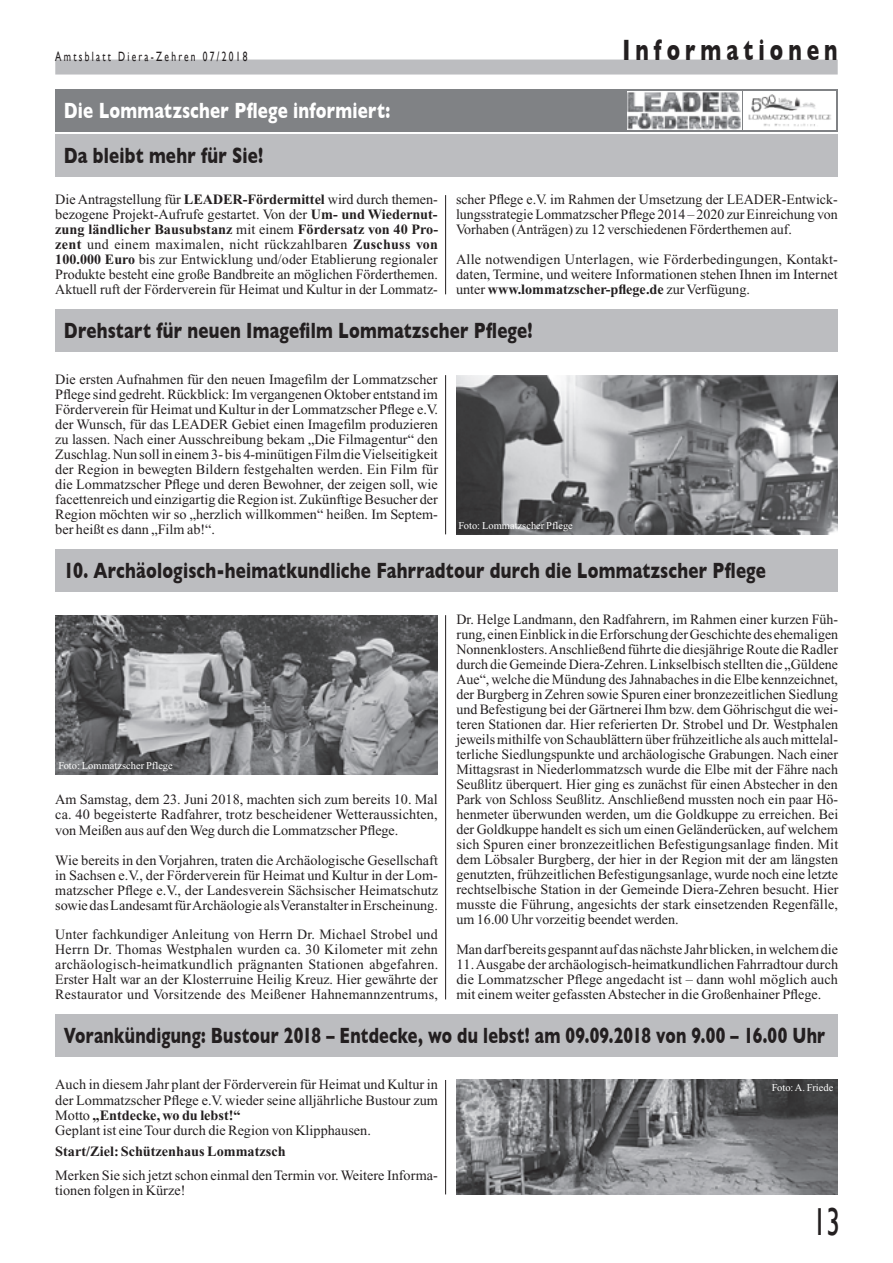
<style>
.page{position:relative;width:893px;height:1263px;background:#fff}
.page>*{position:absolute;margin:0;border:0;box-sizing:border-box;transform-origin:0 0}
.t1{font:39px "Gill Sans";color:#231f20;scale:.7 1}
.t2{font:700 30px "Gill Sans";letter-spacing:.24em;color:#231f20;scale:.7 1}
.t3{font:700 22.5px "Gill Sans";letter-spacing:.015em;color:#231f20;scale:.75 1}
.t4{font:700 22.5px "Gill Sans";letter-spacing:.015em;color:#231f20;scale:.72 1}
.t5{font:700 22.5px "Gill Sans";letter-spacing:.015em;color:#fff;scale:.75 1}
.t6{font:14.25px/15px "Times New Roman";color:#231f20;text-align:justify}
.t7{font:700 14.25px "Times New Roman";color:#231f20}
.t8{font:13.5px "Gill Sans";letter-spacing:.24em;color:#231f20;scale:.7 1}
.t9{font:10.5px "Times New Roman";color:#fff}
.s1{font-weight:700}
</style>
<div class="page">
<div style="left:55px;top:60px;width:783px;height:15px;background:#bcbdc0"></div>
<img style="left:456px;top:375px;width:382px;height:159px">
<img style="left:456px;top:1080px;width:382px;height:115px">
<img style="left:56px;top:615px;width:381px;height:159px">
<div style="left:55px;top:134px;width:783px;height:43px;background:#bcbdc0"></div>
<div style="left:55px;top:309px;width:783px;height:43px;background:#bcbdc0"></div>
<div style="left:55px;top:1014px;width:783px;height:43px;background:#bcbdc0"></div>
<div style="left:55px;top:549px;width:783px;height:43px;background:#bcbdc0"></div>
<hr style="left:445px;top:195px;width:1px;height:99px;background:#231f20">
<hr style="left:445px;top:375px;width:1px;height:159px;background:#231f20">
<hr style="left:445px;top:1080px;width:1px;height:114px;background:#231f20">
<hr style="left:445px;top:615px;width:1px;height:384px;background:#231f20">
<div style="left:55px;top:89px;width:783px;height:43px;background:#808285"></div>
<div style="left:743px;top:91px;width:93px;height:38px;background:#fff"></div>
<img style="left:748px;top:95px;width:83px;height:32px">
<img style="left:628px;top:92px;width:114px;height:37px">
<p class="t8" style="left:55px;top:49px;width:276px">Amtsblatt Diera-Zehren 07/2018</p>
<h3 class="t5" style="left:64px;top:98px;width:437px">Die Lommatzscher Pflege informiert:</h3>
<h3 class="t3" style="left:64px;top:142px;width:268px">Da bleibt mehr für Sie!</h3>
<p class="t6" style="left:55px;top:192px;width:384px">Die Antragstellung für <span class="s1">LEADER-Fördermittel</span> wird durch themen&shy;bezogene Projekt-Aufrufe gestartet. Von der <span class="s1">Um- und Wiedernut&shy;zung ländlicher Bausubstanz</span> mit einem <span class="s1">Fördersatz von 40 Pro&shy;zent</span> und einem maximalen, nicht rückzahlbaren <span class="s1">Zuschuss von 100.000 Euro</span> bis zur Entwicklung und/oder Etablierung regionaler Produkte besteht eine große Bandbreite an möglichen Förderthemen.<br>Aktuell ruft der Förderverein für Heimat und Kultur in der Lommatz-</p>
<h2 class="t2" style="left:623px;top:32px;width:309px">Informationen</h2>
<p class="t6" style="left:456px;top:192px;width:383px">scher Pflege e.V. im Rahmen der Umsetzung der LEADER-Entwick&shy;lungsstrategie Lommatzscher Pflege 2014 – 2020 zur Einreichung von Vorhaben (Anträgen) zu 12 verschiedenen Förderthemen auf.</p>
<p class="t6" style="left:456px;top:252px;width:383px">Alle notwendigen Unterlagen, wie Förderbedingungen, Kontakt&shy;daten, Termine, und weitere Informationen stehen Ihnen im Internet unter <span class="s1">www.lommatzscher-pflege.de</span> zur Verfügung.</p>
<h3 class="t3" style="left:64px;top:318px;width:627px">Drehstart für neuen Imagefilm Lommatzscher Pflege!</h3>
<p class="t6" style="left:55px;top:372px;width:384px">Die ersten Aufnahmen für den neuen Imagefilm der Lommatzscher Pflege sind gedreht. Rückblick: Im vergangenen Oktober entstand im Förderverein für Heimat und Kultur in der Lommatzscher Pflege e.V. der Wunsch, für das LEADER Gebiet einen Imagefilm produzieren zu lassen. Nach einer Ausschreibung bekam „Die Filmagentur“ den Zuschlag. Nun soll in einem 3- bis 4-minütigen Film die Vielseitigkeit der Region in bewegten Bildern festgehalten werden. Ein Film für die Lommatzscher Pflege und deren Bewohner, der zeigen soll, wie facettenreich und einzigartig die Region ist. Zukünftige Besucher der Region möchten wir so „herzlich willkommen“ heißen. Im Septem&shy;ber heißt es dann „Film ab!“.</p>
<p class="t9" style="left:459px;top:520px;width:116px">Foto: Lommatzscher Pflege</p>
<h3 class="t3" style="left:64px;top:558px;width:938px">10. Archäologisch-heimatkundliche Fahrradtour durch die Lommatzscher Pflege</h3>
<p class="t9" style="left:58px;top:760px;width:116px">Foto: Lommatzscher Pflege</p>
<p class="t6" style="left:55px;top:792px;width:384px">Am Samstag, dem 23. Juni 2018, machten sich zum bereits 10. Mal ca. 40 begeisterte Radfahrer, trotz bescheidener Wetteraussichten, von Meißen aus auf den Weg durch die Lommatzscher Pflege.</p>
<p class="t6" style="left:55px;top:852px;width:384px">Wie bereits in den Vorjahren, traten die Archäologische Gesellschaft in Sachsen e.V., der Förderverein für Heimat und Kultur in der Lom&shy;matzscher Pflege e.V., der Landesverein Sächsischer Heimatschutz sowie das Landesamt für Archäologie als Veranstalter in Erscheinung.</p>
<p class="t6" style="left:55px;top:927px;width:384px">Unter fachkundiger Anleitung von Herrn Dr. Michael Strobel und Herrn Dr. Thomas Westphalen wurden ca. 30 Kilometer mit zehn archäologisch-heimatkundlich prägnanten Stationen abgefahren.<br>Erster Halt war an der Klosterruine Heilig Kreuz. Hier gewährte der Restaurator und Vorsitzende des Meißener Hahnemannzentrums,</p>
<p class="t6" style="left:456px;top:612px;width:383px">Dr. Helge Landmann, den Radfahrern, im Rahmen einer kurzen Füh&shy;rung, einen Einblick in die Erforschung der Geschichte des ehemaligen Nonnenklosters. Anschließend führte die diesjährige Route die Radler durch die Gemeinde Diera-Zehren. Linkselbisch stellten die „Güldene Aue“, welche die Mündung des Jahnabaches in die Elbe kennzeichnet, der Burgberg in Zehren sowie Spuren einer bronzezeitlichen Siedlung und Befestigung bei der Gärtnerei Ihm bzw. dem Göhrischgut die wei&shy;teren Stationen dar. Hier referierten Dr. Strobel und Dr. Westphalen jeweils mithilfe von Schaublättern über frühzeitliche als auch mittelal&shy;terliche Siedlungspunkte und archäologische Grabungen. Nach einer Mittagsrast in Niederlommatzsch wurde die Elbe mit der Fähre nach Seußlitz überquert. Hier ging es zunächst für einen Abstecher in den Park von Schloss Seußlitz. Anschließend mussten noch ein paar Hö&shy;henmeter überwunden werden, um die Goldkuppe zu erreichen. Bei der Goldkuppe handelt es sich um einen Geländerücken, auf welchem sich Spuren einer bronzezeitlichen Befestigungsanlage finden. Mit dem Löbsaler Burgberg, der hier in der Region mit der am längsten genutzten, frühzeitlichen Befestigungsanlage, wurde noch eine letzte rechtselbische Station in der Gemeinde Diera-Zehren besucht. Hier musste die Führung, angesichts der stark einsetzenden Regenfälle, um 16.00 Uhr vorzeitig beendet werden.</p>
<p class="t6" style="left:456px;top:942px;width:383px">Man darf bereits gespannt auf das nächste Jahr blicken, in welchem die</p>
<p class="t6" style="left:456px;top:957px;width:383px">11. Ausgabe der archäologisch-heimatkundlichen Fahrradtour durch die Lommatzscher Pflege angedacht ist – dann wohl möglich auch mit einem weiter gefassten Abstecher in die Großenhainer Pflege.</p>
<h3 class="t4" style="left:64px;top:1022px;width:1059px">Vorankündigung: Bustour 2018 – Entdecke, wo du lebst! am 09.09.2018 von 9.00 – 16.00 Uhr</h3>
<p class="t6" style="left:55px;top:1077px;width:384px;text-align:left">Auch in diesem Jahr plant der Förderverein für Heimat und Kultur in der Lommatzscher Pflege e.V. wieder seine alljährliche Bustour zum Motto <span class="s1">„Entdecke, wo du lebst!“<br></span>Geplant ist eine Tour durch die Region von Klipphausen.</p>
<p class="t7" style="left:55px;top:1143px;width:232px">Start/Ziel: Schützenhaus Lommatzsch</p>
<p class="t6" style="left:55px;top:1167px;width:384px">Merken Sie sich jetzt schon einmal den Termin vor. Weitere Informa&shy;tionen folgen in Kürze!</p>
<p class="t9" style="left:772px;top:1082px;width:63px">Foto: A. Friede</p>
<h1 class="t1" style="left:813px;top:1198px;width:40px">13</h1>
</div>
